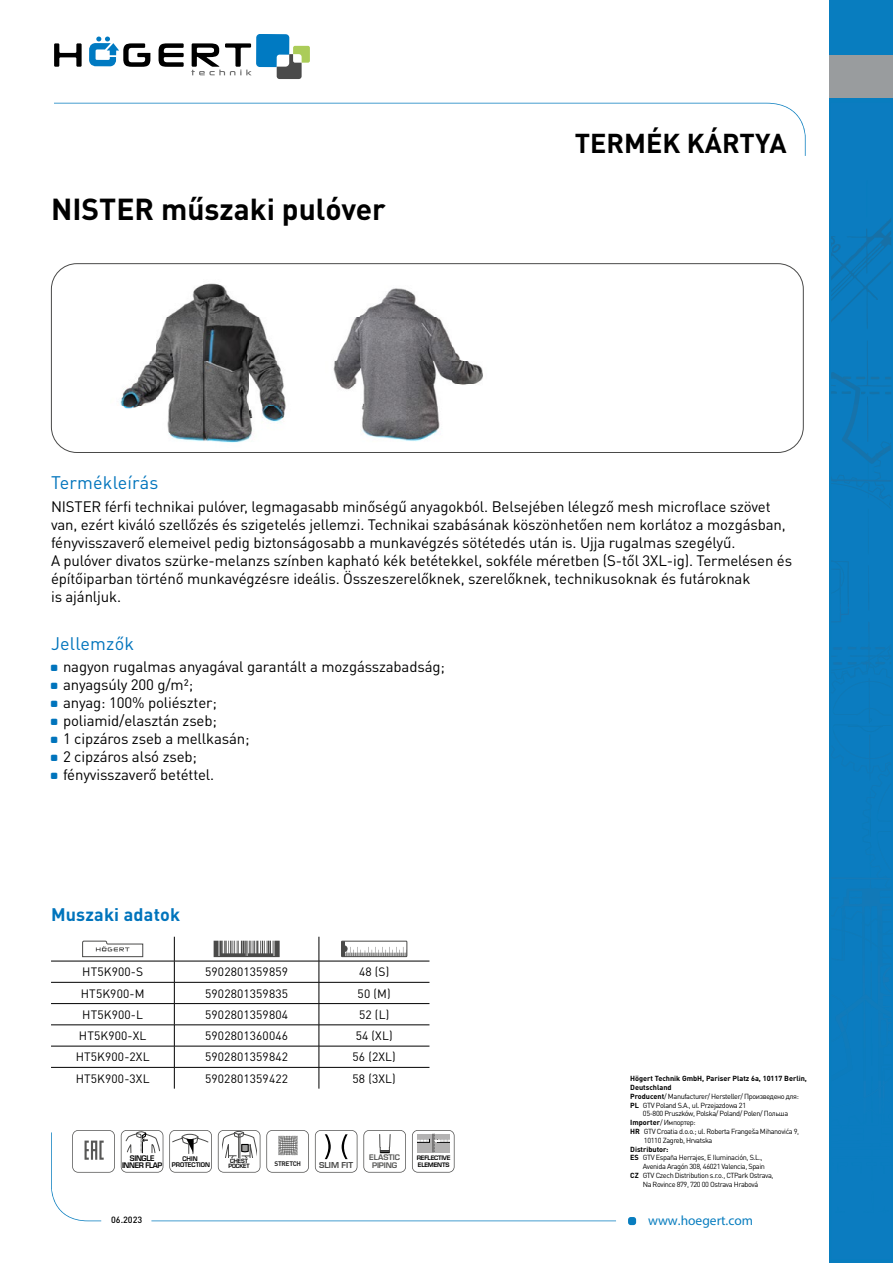
<style>
.page{position:relative;width:893px;height:1263px;background:#fff}
.page>*{position:absolute;margin:0;border:0;box-sizing:border-box;transform-origin:0 0}
.t1{font:700 30px "DIN Pro";color:#000}
.t2{font:700 27px "DIN Pro";color:#000}
.t3{font:18px "DIN Pro";letter-spacing:.01em;color:#0074bc}
.t4{font:700 18px "DIN Pro";letter-spacing:.01em;color:#0074bc}
.t5{font:15px/18px "DIN Pro";letter-spacing:-.01em;color:#000}
.t6{font:13.5px "Myriad Pro";color:#087dbf}
.t7{font:12px "DIN Pro";letter-spacing:.01em;color:#000}
.t8{font:500 9px "DIN Pro";color:#000}
.t9{font:700 7.95px "Euromode";letter-spacing:-.01em;color:#4a4a49}
.t10{font:700 7.5px/7.5px "Euromode";letter-spacing:-.05em;color:#000;text-align:center;scale:.95 1}
.t11{font:700 7.5px/7.5px "Euromode";color:#575756;text-align:center}
.t12{font:7.35px "DIN Pro";letter-spacing:-.05em;color:#000}
.t13{font:700 7.35px "DIN Pro";color:#000}
.t14{font:700 6.6px "DIN Pro";letter-spacing:-.04em;color:#000}
.t15{font:700 6.3px/6.3px "Euromode";color:#000;text-align:center;scale:.95 1}
.t16{font:700 6px/7.1px "Euromode";letter-spacing:-.035em;color:#000}
.t17{font:700 5.7px/5.7px "Euromode";letter-spacing:-.025em;color:#000;text-align:center;scale:.95 1}
.s1{font-weight:700}
</style>
<div class="page">
<svg style="left:54px;top:43px;width:28px;height:24px"></svg>
<svg style="left:159px;top:43px;width:25px;height:24px"></svg>
<svg style="left:89px;top:37px;width:61px;height:30px"></svg>
<svg style="left:191px;top:34px;width:119px;height:45px"></svg>
<svg style="left:54px;top:103px;width:752px;height:53px"></svg>
<div style="left:628px;top:1217px;width:8px;height:8px;background:#087dbf;border-radius:3px"></div>
<svg style="left:51px;top:1132px;width:565px;height:89px"></svg>
<div style="left:830px;top:0;width:63px;height:1263px;background:#087dbf"></div>
<img style="left:831px;top:273px;width:50px;height:56px">
<img style="left:867px;top:222px;width:24px;height:44px">
<img style="left:831px;top:222px;width:56px;height:42px">
<svg style="left:831px;top:341px;width:60px;height:565px"></svg>
<img style="left:863px;top:906px;width:28px;height:76px">
<img style="left:831px;top:877px;width:60px;height:2px">
<img style="left:848px;top:647px;width:43px;height:3px">
<div style="left:830px;top:56px;width:63px;height:42px;background:#999c9e"></div>
<div style="left:51px;top:263px;width:753px;height:190px;border:1px solid #4a4a49;border-radius:26px"></div>
<img style="left:119px;top:283px;width:167px;height:160px">
<img style="left:333px;top:288px;width:150px;height:153px">
<hr style="left:51px;top:961px;width:123px;height:1px;background:#000">
<hr style="left:174px;top:961px;width:145px;height:1px;background:#000">
<hr style="left:319px;top:961px;width:110px;height:1px;background:#000">
<svg style="left:174px;top:937px;width:1px;height:152px"></svg>
<svg style="left:319px;top:937px;width:1px;height:152px"></svg>
<hr style="left:51px;top:982px;width:123px;height:1px;background:#000">
<hr style="left:174px;top:982px;width:145px;height:1px;background:#000">
<hr style="left:319px;top:982px;width:110px;height:1px;background:#000">
<hr style="left:51px;top:1003px;width:123px;height:1px;background:#000">
<hr style="left:174px;top:1003px;width:145px;height:1px;background:#000">
<hr style="left:319px;top:1003px;width:110px;height:1px;background:#000">
<hr style="left:51px;top:1024px;width:123px;height:1px;background:#000">
<hr style="left:174px;top:1024px;width:145px;height:1px;background:#000">
<hr style="left:319px;top:1024px;width:110px;height:1px;background:#000">
<hr style="left:51px;top:1046px;width:123px;height:1px;background:#000">
<hr style="left:174px;top:1046px;width:145px;height:1px;background:#000">
<hr style="left:319px;top:1046px;width:110px;height:1px;background:#000">
<hr style="left:51px;top:1067px;width:123px;height:1px;background:#000">
<hr style="left:174px;top:1067px;width:145px;height:1px;background:#000">
<hr style="left:319px;top:1067px;width:110px;height:1px;background:#000">
<svg style="left:82px;top:941px;width:61px;height:16px"></svg>
<svg style="left:214px;top:941px;width:66px;height:16px"></svg>
<svg style="left:343px;top:943px;width:62px;height:12px"></svg>
<div style="left:341px;top:941px;width:66px;height:16px;border:1px solid #4a4a49"></div>
<svg style="left:72px;top:1130px;width:43px;height:42px"></svg>
<svg style="left:121px;top:1130px;width:42px;height:42px"></svg>
<svg style="left:169px;top:1130px;width:43px;height:42px"></svg>
<svg style="left:218px;top:1130px;width:42px;height:42px"></svg>
<svg style="left:266px;top:1130px;width:43px;height:42px"></svg>
<svg style="left:315px;top:1130px;width:42px;height:42px"></svg>
<svg style="left:363px;top:1130px;width:43px;height:42px"></svg>
<svg style="left:412px;top:1130px;width:42px;height:42px"></svg>
<h1 class="t1" style="left:51px;top:184px;width:336px">NISTER műszaki pulóver</h1>
<h2 class="t2" style="left:575px;top:121px;width:213px">TERMÉK KÁRTYA</h2>
<p class="t3" style="left:51px;top:471px;width:109px">Termékleírás</p>
<p class="t5" style="left:51px;top:497px;width:743px">NISTER férfi technikai pulóver, legmagasabb minőségű anyagokból. Belsejében lélegző mesh microflace szövet van, ezért kiváló szellőzés és szigetelés jellemzi. Technikai szabásának köszönhetően nem korlátoz a mozgásban, fényvisszaverő elemeivel pedig biztonságosabb a munkavégzés sötétedés után is. Ujja rugalmas szegélyű.<br>A pulóver divatos szürke-melanzs színben kapható kék betétekkel, sokféle méretben (S-től 3XL-ig). Termelésen és építőiparban történő munkavégzésre ideális. Összeszerelőknek, szerelőknek, technikusoknak és futároknak<br>is ajánljuk.</p>
<p class="t3" style="left:51px;top:631px;width:85px">Jellemzők</p>
<p class="t5" style="left:63px;top:657px;width:383px">nagyon rugalmas anyagával garantált a mozgásszabadság; anyagsúly 200 g/m²;<br>anyag: 100% poliészter;<br>poliamid/elasztán zseb;<br>1 cipzáros zseb a mellkasán;<br>2 cipzáros alsó zseb;<br>fényvisszaverő betéttel.</p>
<p class="t4" style="left:51px;top:899px;width:131px">Muszaki adatok</p>
<p class="t7" style="left:82px;top:964px;width:62px">HT5K900-S</p>
<p class="t7" style="left:205px;top:964px;width:84px">5902801359859</p>
<p class="t7" style="left:359px;top:964px;width:32px">48 (S)</p>
<p class="t7" style="left:81px;top:985px;width:65px">HT5K900-M</p>
<p class="t7" style="left:205px;top:985px;width:84px">5902801359835</p>
<p class="t7" style="left:358px;top:985px;width:35px">50 (M)</p>
<p class="t7" style="left:82px;top:1006px;width:62px">HT5K900-L</p>
<p class="t7" style="left:205px;top:1006px;width:84px">5902801359804</p>
<p class="t7" style="left:359px;top:1006px;width:32px">52 (L)</p>
<p class="t7" style="left:79px;top:1027px;width:69px">HT5K900-XL</p>
<p class="t7" style="left:205px;top:1027px;width:84px">5902801360046</p>
<p class="t7" style="left:356px;top:1027px;width:38px">54 (XL)</p>
<p class="t7" style="left:76px;top:1049px;width:75px">HT5K900-2XL</p>
<p class="t7" style="left:205px;top:1049px;width:84px">5902801359842</p>
<p class="t7" style="left:353px;top:1049px;width:45px">56 (2XL)</p>
<p class="t7" style="left:76px;top:1070px;width:75px">HT5K900-3XL</p>
<p class="t7" style="left:205px;top:1070px;width:84px">5902801359422</p>
<p class="t7" style="left:352px;top:1070px;width:45px">58 (3XL)</p>
<p class="t10" style="left:122px;top:1154px;width:44px">SINGLE<br>INNER FLAP</p>
<p class="t15" style="left:172px;top:1155px;width:42px">CHIN<br>PROTECTION</p>
<p class="t17" style="left:228px;top:1157px;width:24px">CHEST<br>POCKET</p>
<p class="t14" style="left:274px;top:1159px;width:28px">STRETCH</p>
<p class="t9" style="left:319px;top:1160px;width:35px">SLIM FIT</p>
<p class="t11" style="left:369px;top:1154px;width:32px">ELASTIC<br>PIPING</p>
<p class="t16" style="left:417px;top:1154px;width:35px">REFLECTIVE<br>ELEMENTS</p>
<p class="t13" style="left:630px;top:1072px;width:178px">Högert Technik GmbH, Pariser Platz 6a, 10117 Berlin,</p>
<p class="t13" style="left:630px;top:1081px;width:43px">Deutschland</p>
<p class="t12" style="left:630px;top:1091px;width:170px"><span class="s1">Producent</span>/ Manufacturer/ Hersteller/ Произведено для:</p>
<p class="t12" style="left:630px;top:1100px;width:117px"><span class="s1">PL</span> GTV Poland S.A., ul. Przejazdowa 21</p>
<p class="t12" style="left:643px;top:1109px;width:147px">05-800 Pruszków, Polska/ Poland/ Polen/ Польша</p>
<p class="t12" style="left:630px;top:1117px;width:67px"><span class="s1">Importer</span>/ Импортер:</p>
<p class="t12" style="left:630px;top:1126px;width:171px"><span class="s1">HR</span> GTV Croatia d.o.o.; ul. Roberta Frangeša Mihanovića 9,</p>
<p class="t12" style="left:644px;top:1135px;width:70px">10110 Zagreb, Hrvatska</p>
<p class="t13" style="left:630px;top:1143px;width:40px">Distributor:</p>
<p class="t12" style="left:630px;top:1153px;width:134px"><span class="s1">ES</span> GTV España Herrajes, E Iluminación, S.L.,</p>
<p class="t12" style="left:643px;top:1161px;width:124px">Avenida Aragón 308, 46021 Valencia, Spain</p>
<p class="t12" style="left:630px;top:1170px;width:145px"><span class="s1">CZ</span> GTV Czech Distribution s.r.o., CTPark Ostrava,</p>
<p class="t12" style="left:643px;top:1179px;width:117px">Na Rovince 879, 720 00 Ostrava Hrabová</p>
<p class="t8" style="left:111px;top:1213px;width:33px">06.2023</p>
<p class="t6" style="left:648px;top:1212px;width:107px">www.hoegert.com</p>
</div>
